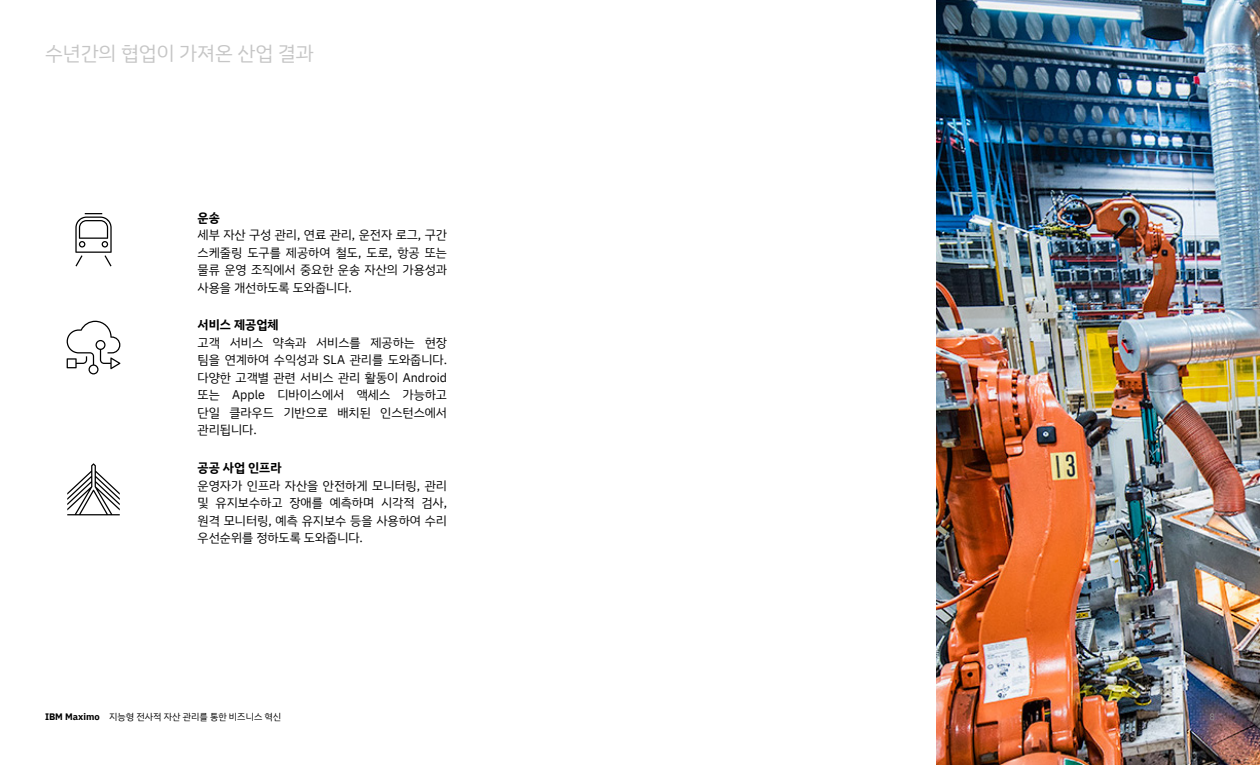
<style>
.page{position:relative;width:1260px;height:765px;background:#fff}
.page>*{position:absolute;margin:0;border:0;box-sizing:border-box;transform-origin:0 0}
.Continue{font:20px "IBM Plex Sans KR";color:#c6c6c6}
._00_Body{font:12.5px/17.5px "IBM Plex Sans KR";color:#000;text-align:justify}
.t1{font:700 12.5px "IBM Plex Sans KR";color:#000}
.t2{font:9.38px "IBM Plex Sans KR";color:#000}
.t3{font:9.38px "IBM Plex Sans KR";color:#8d8d8d}
.s1{font-weight:700}
</style>
<div class="page">
<img style="left:937px;top:0;width:323px;height:765px">
<svg style="left:75px;top:213px;width:37px;height:53px"></svg>
<svg style="left:67px;top:321px;width:53px;height:53px"></svg>
<svg style="left:67px;top:463px;width:53px;height:52px"></svg>
<p class="Continue" style="left:45px;top:42px;width:270px">수년간의 협업이 가져온 산업 결과</p>
<h3 class="t1" style="left:198px;top:210px;width:24px">운송</h3>
<p class="_00_Body" style="left:198px;top:226px;width:251px">세부 자산 구성 관리, 연료 관리, 운전자 로그, 구간 스케줄링 도구를 제공하여 철도, 도로, 항공 또는 물류 운영 조직에서 중요한 운송 자산의 가용성과 사용을 개선하도록 도와줍니다.</p>
<h3 class="t1" style="left:198px;top:318px;width:83px">서비스 제공업체</h3>
<p class="_00_Body" style="left:198px;top:334px;width:251px">고객 서비스 약속과 서비스를 제공하는 현장 팀을 연계하여 수익성과 SLA 관리를 도와줍니다. 다양한 고객별 관련 서비스 관리 활동이 Android 또는 Apple 디바이스에서 액세스 가능하고 단일 클라우드 기반으로 배치된 인스턴스에서 관리됩니다.</p>
<h3 class="t1" style="left:198px;top:460px;width:85px">공공 사업 인프라</h3>
<p class="_00_Body" style="left:198px;top:476px;width:251px">운영자가 인프라 자산을 안전하게 모니터링, 관리 및 유지보수하고 장애를 예측하며 시각적 검사, 원격 모니터링, 예측 유지보수 등을 사용하여 수리 우선순위를 정하도록 도와줍니다.</p>
<p class="t2" style="left:45px;top:711px;width:238px"><span class="s1">IBM Maximo</span> 지능형 전사적 자산 관리를 통한 비즈니스 혁신</p>
<p class="t3" style="left:1209px;top:711px;width:7px">8</p>
</div>
